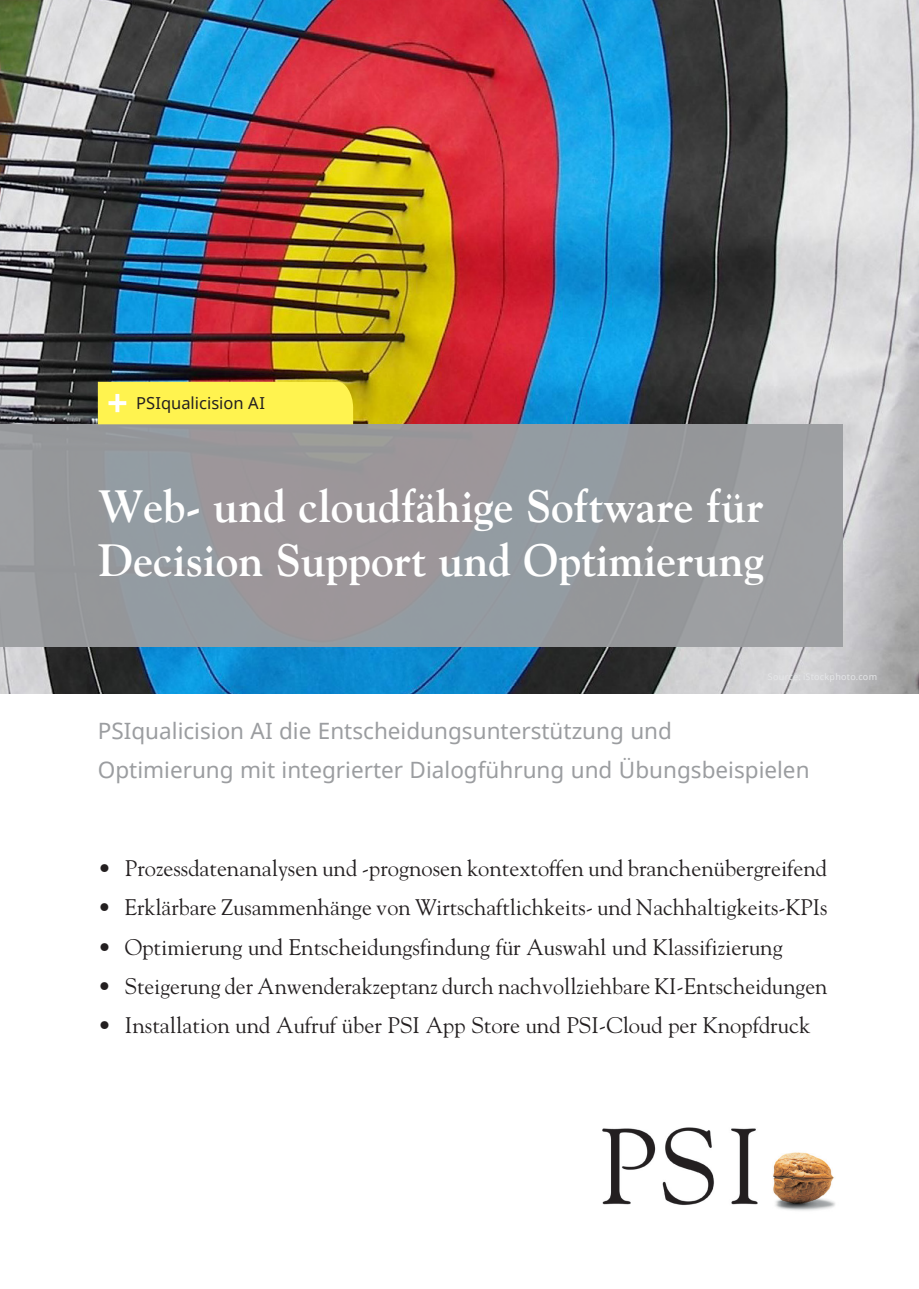
<style>
.page{position:relative;width:919px;height:1289px;background:#fff}
.page>*{position:absolute;margin:0;border:0;box-sizing:border-box;transform-origin:0 0}
.t1{font:700 45px/54px "Goudy";color:#fff}
.t2{font:22.5px "Goudy";color:#231f20}
.t3{font:22.5px/39.3px "Noto Sans";color:#9b9da0}
.t4{font:16.5px "Noto Sans";color:#231f20}
</style>
<div class="page">
<img style="left:0;top:0;width:918px;height:693px">
<div style="left:0;top:424px;width:842px;height:223px;background:#9b9da0"></div>
<div style="left:98px;top:382px;width:255px;height:42px;background:#fff34f"></div>
<img style="left:602px;top:1127px;width:233px;height:84px">
<p class="t4" style="left:136px;top:391px;width:130px">PSIqualicision AI</p>
<h1 class="t1" style="left:98px;top:478px;width:667px">Web- und cloudfähige Software für<br>Decision Support und Optimierung</h1>
<p class="t3" style="left:98px;top:710px;width:713px">PSIqualicision AI die Entscheidungsunterstützung und<br>Optimierung mit integrierter Dialogführung und Übungsbeispielen</p>
<p class="t2" style="left:98px;top:854px;width:730px">• Prozessdatenanalysen und -prognosen kontextoffen und branchenübergreifend</p>
<p class="t2" style="left:98px;top:893px;width:731px">• Erklärbare Zusammenhänge von Wirtschaftlichkeits- und Nachhaltigkeits-KPIs</p>
<p class="t2" style="left:98px;top:933px;width:686px">• Optimierung und Entscheidungsfindung für Auswahl und Klassifizierung</p>
<p class="t2" style="left:98px;top:972px;width:731px">• Steigerung der Anwenderakzeptanz durch nachvollziehbare KI-Entscheidungen</p>
<p class="t2" style="left:98px;top:1011px;width:713px">• Installation und Aufruf über PSI App Store und PSI-Cloud per Knopfdruck</p>
</div>
